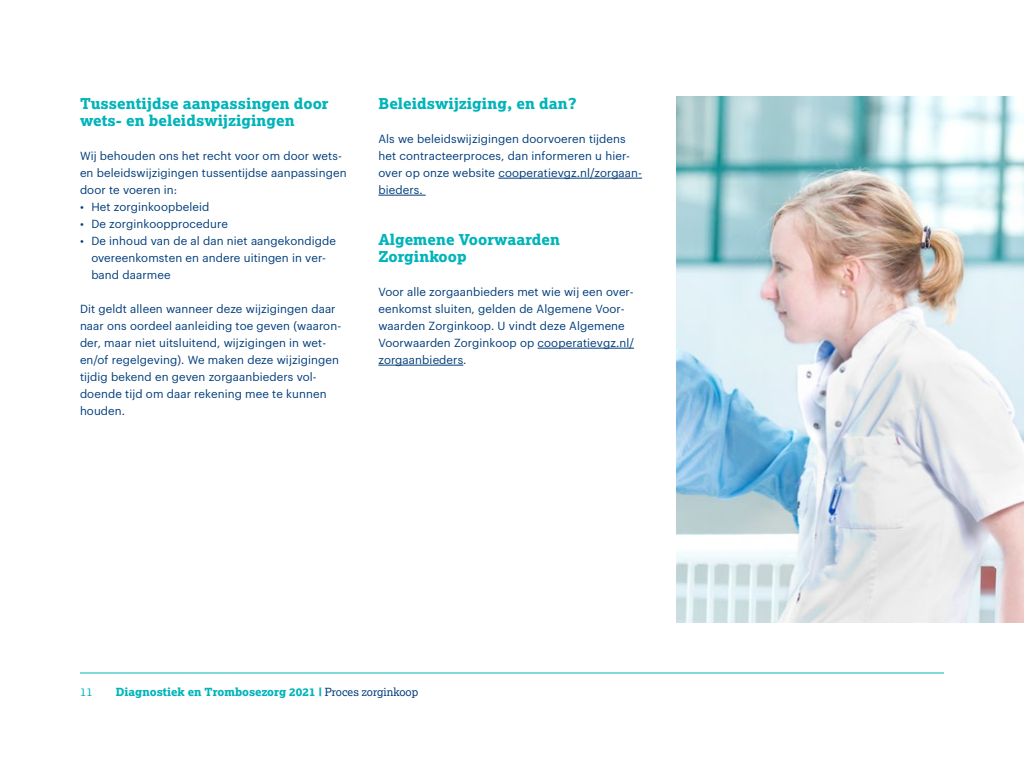
<style>
.page{position:relative;width:1024px;height:768px;background:#fff}
.page>*{position:absolute;margin:0;border:0;box-sizing:border-box;transform-origin:0 0}
.t1{font:800 15px/17px "Lexia";letter-spacing:.005em;color:#00b4ba}
.t2{font:11.5px/17px "Graphik";letter-spacing:.01em;color:#003d7b}
.t3{font:800 11.2px "Lexia";color:#00b4ba}
.t4{font:11.2px "Lexia";color:#00b4ba}
.s1{font-weight:400;color:#003d7b}
</style>
<div class="page">
<hr style="left:498px;top:178px;width:144px;height:1px;background:#003d7b">
<hr style="left:378px;top:195px;width:48px;height:1px;background:#003d7b">
<hr style="left:538px;top:348px;width:96px;height:1px;background:#003d7b">
<hr style="left:378px;top:365px;width:85px;height:1px;background:#003d7b">
<img style="left:677px;top:96px;width:347px;height:527px">
<hr style="left:80px;top:672px;width:864px;height:2px;background:#00b4ba">
<h1 class="t1" style="left:80px;top:95px;width:250px">Tussentijdse aanpassingen door wets- en beleidswijzigingen</h1>
<p class="t2" style="left:80px;top:146px;width:268px">Wij behouden ons het recht voor om door wets&shy;en beleidswijzigingen tussentijdse aanpassingen door te voeren in:</p>
<p class="t2" style="left:80px;top:197px;width:131px">• Het zorginkoopbeleid</p>
<p class="t2" style="left:80px;top:214px;width:149px">• De zorginkoopprocedure</p>
<p class="t2" style="left:91px;top:231px;width:246px;text-indent:-11px">• De inhoud van de al dan niet aangekondigde overeenkomsten en andere uitingen in ver&shy;band daarmee</p>
<p class="t2" style="left:80px;top:299px;width:263px">Dit geldt alleen wanneer deze wijzigingen daar naar ons oordeel aanleiding toe geven (waaron&shy;der, maar niet uitsluitend, wijzigingen in wet&shy;en/of regelgeving). We maken deze wijzigingen tijdig bekend en geven zorgaanbieders vol&shy;doende tijd om daar rekening mee te kunnen houden.</p>
<h1 class="t1" style="left:378px;top:95px;width:200px">Beleidswijziging, en dan?</h1>
<p class="t2" style="left:378px;top:129px;width:265px">Als we beleidswijzigingen doorvoeren tijdens het contracteerproces, dan informeren u hier&shy;over op onze website cooperatievgz.nl/zorgaan&shy;bieders.</p>
<h1 class="t1" style="left:378px;top:231px;width:183px">Algemene Voorwaarden<br>Zorginkoop</h1>
<p class="t2" style="left:378px;top:282px;width:257px">Voor alle zorgaanbieders met wie wij een over&shy;eenkomst sluiten, gelden de Algemene Voor&shy;waarden Zorginkoop. U vindt deze Algemene Voorwaarden Zorginkoop op cooperatievgz.nl/ zorgaanbieders.</p>
<p class="t4" style="left:80px;top:685px;width:14px">11</p>
<p class="t3" style="left:116px;top:685px;width:304px">Diagnostiek en Trombosezorg 2021 | <span class="s1">Proces zorginkoop</span></p>
</div>
